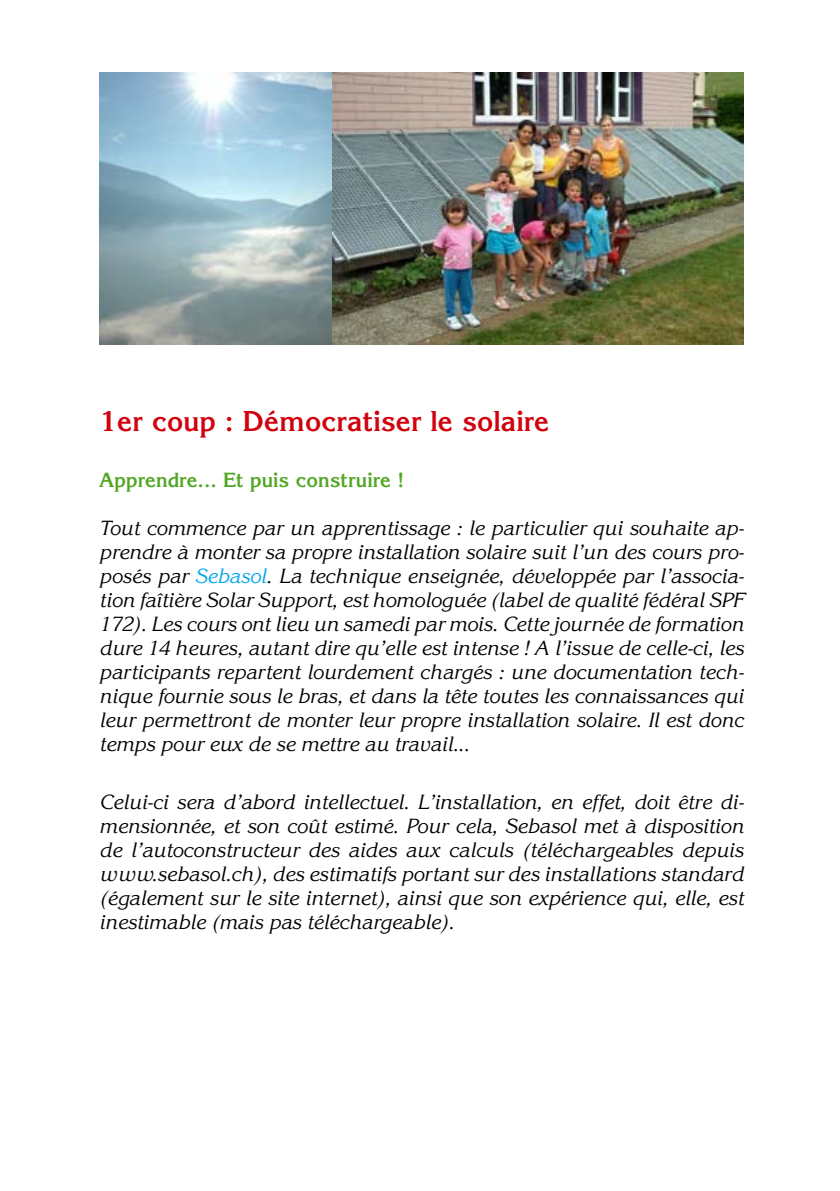
<style>
.page{position:relative;width:840px;height:1191px;background:#fff}
.page>*{position:absolute;margin:0;border:0;box-sizing:border-box;transform-origin:0 0}
.t1{font:700 28px "Korinna";color:#d1010e}
.t2{font:italic 20px/24px "Korinna";color:#000;text-align:justify}
.t3{font:700 20px "Korinna";color:#52a625}
.s1{color:#00a6eb}
</style>
<div class="page">
<img style="left:99px;top:72px;width:233px;height:272px">
<img style="left:332px;top:72px;width:411px;height:272px">
<h1 class="t1" style="left:99px;top:404px;width:451px">1er coup : Démocratiser le solaire</h1>
<p class="t3" style="left:99px;top:467px;width:306px">Apprendre... Et puis construire !</p>
<p class="t2" style="left:99px;top:516px;width:646px">Tout commence par un apprentissage : le particulier qui souhaite ap&shy;prendre à monter sa propre installation solaire suit l’un des cours pro&shy;posés par <span class="s1">Sebasol</span>. La technique enseignée, développée par l’associa&shy;tion faîtière Solar Support, est homologuée (label de qualité fédéral SPF 172). Les cours ont lieu un samedi par mois. Cette journée de formation dure 14 heures, autant dire qu’elle est intense ! A l’issue de celle-ci, les participants repartent lourdement chargés : une documentation tech&shy;nique fournie sous le bras, et dans la tête toutes les connaissances qui leur permettront de monter leur propre installation solaire. Il est donc temps pour eux de se mettre au travail...</p>
<p class="t2" style="left:99px;top:790px;width:645px">Celui-ci sera d’abord intellectuel. L’installation, en effet, doit être di&shy;mensionnée, et son coût estimé. Pour cela, Sebasol met à disposition de l’autoconstructeur des aides aux calculs (téléchargeables depuis www.sebasol.ch), des estimatifs portant sur des installations standard (également sur le site internet), ainsi que son expérience qui, elle, est inestimable (mais pas téléchargeable).</p>
</div>
